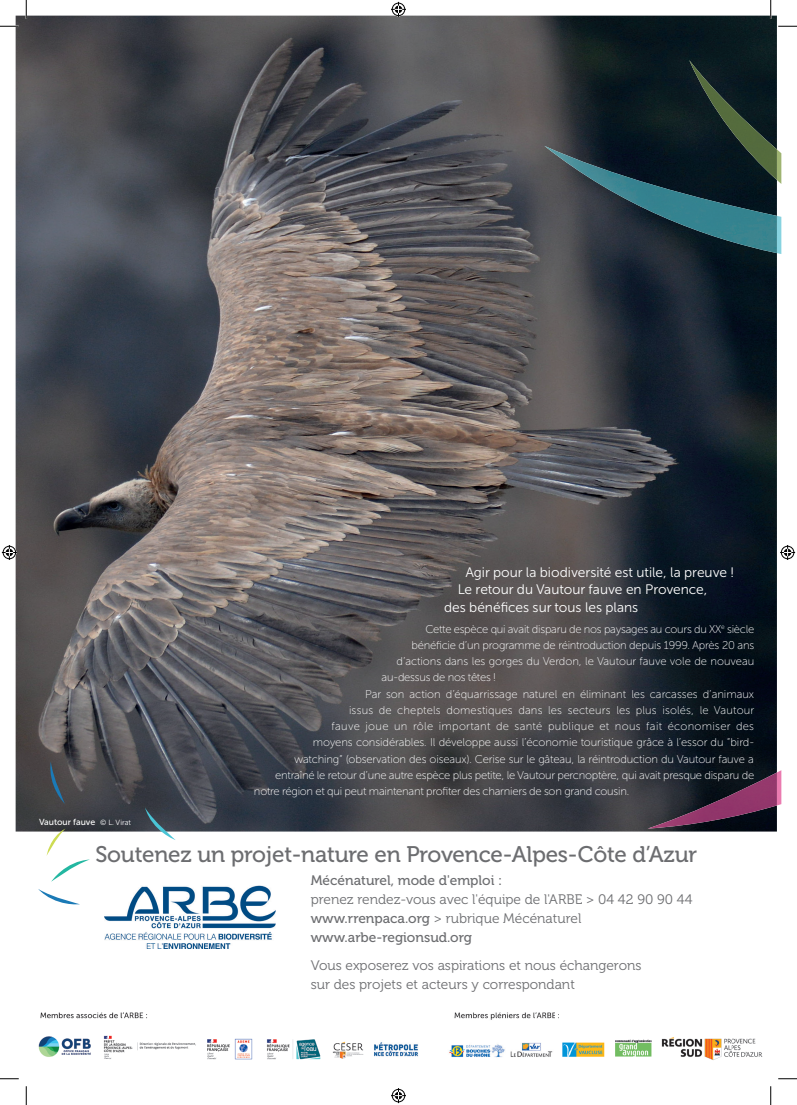
<style>
.page{position:relative;width:797px;height:1105px;background:#fff}
.page>*{position:absolute;margin:0;border:0;box-sizing:border-box;transform-origin:0 0}
.t1{font:22.5px "Museo 500";letter-spacing:-.01em;color:#6c6d70}
.t2{font:13.75px/18.8px "Museo 300";color:#6c6d70}
.t3{font:13.75px "Museo Sans Cyrl 300";color:#fff}
.t4{font:13.75px "Museo 500";color:#6c6d70}
.t5{font:11.25px "Museo Sans Cyrl 100";letter-spacing:-.01em;color:#fff}
.t6{font:11.25px "Museo Sans Cyrl 100";letter-spacing:.015em;color:#fff}
.t7{font:11.25px "Museo Sans Cyrl 100";letter-spacing:.025em;color:#fff}
.t8{font:8.75px "Museo Sans Cyrl 500";color:#fff}
.s1{font-family:"Museo Sans Cyrl 300";font-size:7.5px}
.s2{font-family:"Museo 500"}
</style>
<div class="page">
<img style="left:16px;top:16px;width:761px;height:815px">
<svg style="left:145px;top:808px;width:31px;height:32px"></svg>
<svg style="left:777px;top:149px;width:4px;height:35px"></svg>
<img style="left:689px;top:60px;width:88px;height:86px">
<svg style="left:777px;top:770px;width:4px;height:35px"></svg>
<img style="left:647px;top:772px;width:130px;height:57px">
<svg style="left:777px;top:216px;width:4px;height:38px"></svg>
<img style="left:544px;top:146px;width:233px;height:107px">
<svg style="left:38px;top:889px;width:42px;height:16px"></svg>
<svg style="left:47px;top:828px;width:43px;height:54px"></svg>
<svg style="left:47px;top:761px;width:18px;height:43px"></svg>
<img style="left:105px;top:885px;width:170px;height:63px">
<img style="left:38px;top:1012px;width:725px;height:48px">
<img style="left:109px;top:1026px;width:63px;height:34px">
<svg style="left:0;top:25px;width:19px;height:2px"></svg>
<svg style="left:778px;top:25px;width:19px;height:2px"></svg>
<svg style="left:0;top:1078px;width:19px;height:1px"></svg>
<svg style="left:778px;top:1078px;width:19px;height:1px"></svg>
<svg style="left:25px;top:0;width:2px;height:19px"></svg>
<svg style="left:25px;top:1086px;width:2px;height:19px"></svg>
<svg style="left:770px;top:0;width:1px;height:19px"></svg>
<svg style="left:770px;top:1086px;width:1px;height:19px"></svg>
<svg style="left:391px;top:2px;width:15px;height:15px"></svg>
<svg style="left:391px;top:1088px;width:15px;height:15px"></svg>
<svg style="left:2px;top:545px;width:15px;height:15px"></svg>
<svg style="left:780px;top:545px;width:15px;height:15px"></svg>
<p class="t3" style="left:465px;top:565px;width:270px">Agir pour la biodiversité est utile, la preuve !</p>
<p class="t3" style="left:458px;top:582px;width:251px">Le retour du Vautour fauve en Provence,</p>
<p class="t3" style="left:444px;top:600px;width:196px">des bénéfices sur tous les plans</p>
<p class="t5" style="left:425px;top:623px;width:330px">Cette espèce qui avait disparu de nos paysages au cours du XX<sup>e</sup> siècle</p>
<p class="t5" style="left:411px;top:639px;width:344px">bénéficie d’un programme de réintroduction depuis 1999. Après 20 ans</p>
<p class="t5" style="left:396px;top:655px;width:359px">d’actions dans les gorges du Verdon, le Vautour fauve vole de nouveau</p>
<p class="t5" style="left:381px;top:671px;width:116px">au-dessus de nos têtes !</p>
<p class="t5" style="left:365px;top:688px;width:390px">Par son action d’équarrissage naturel en éliminant les carcasses d’animaux</p>
<p class="t6" style="left:349px;top:704px;width:407px">issus de cheptels domestiques dans les secteurs les plus isolés, le Vautour</p>
<p class="t7" style="left:331px;top:720px;width:424px">fauve joue un rôle important de santé publique et nous fait économiser des</p>
<p class="t5" style="left:313px;top:736px;width:443px">moyens considérables. Il développe aussi l’économie touristique grâce à l’essor du “bird-</p>
<p class="t5" style="left:294px;top:753px;width:461px">watching“ (observation des oiseaux). Cerise sur le gâteau, la réintroduction du Vautour fauve a</p>
<p class="t5" style="left:275px;top:769px;width:480px">entraîné le retour d’une autre espèce plus petite, le Vautour percnoptère, qui avait presque disparu de</p>
<p class="t5" style="left:254px;top:785px;width:377px">notre région et qui peut maintenant profiter des charniers de son grand cousin.</p>
<p class="t8" style="left:39px;top:817px;width:93px">Vautour fauve <span class="s1">© L. Virat</span></p>
<h1 class="t1" style="left:95px;top:842px;width:603px">Soutenez un projet-nature en Provence-Alpes-Côte d’Azur</h1>
<p class="t4" style="left:311px;top:873px;width:193px">Mécénaturel, mode d'emploi :</p>
<p class="t2" style="left:311px;top:890px;width:383px">prenez rendez-vous avec l'équipe de l'ARBE &gt; 04 42 90 90 44 <span class="s2">www.rrenpaca.org</span> &gt; rubrique Mécénaturel</p>
<p class="t4" style="left:311px;top:929px;width:163px">www.arbe-regionsud.org</p>
<p class="t2" style="left:311px;top:956px;width:332px">Vous exposerez vos aspirations et nous échangerons sur des projets et acteurs y correspondant</p>
</div>
